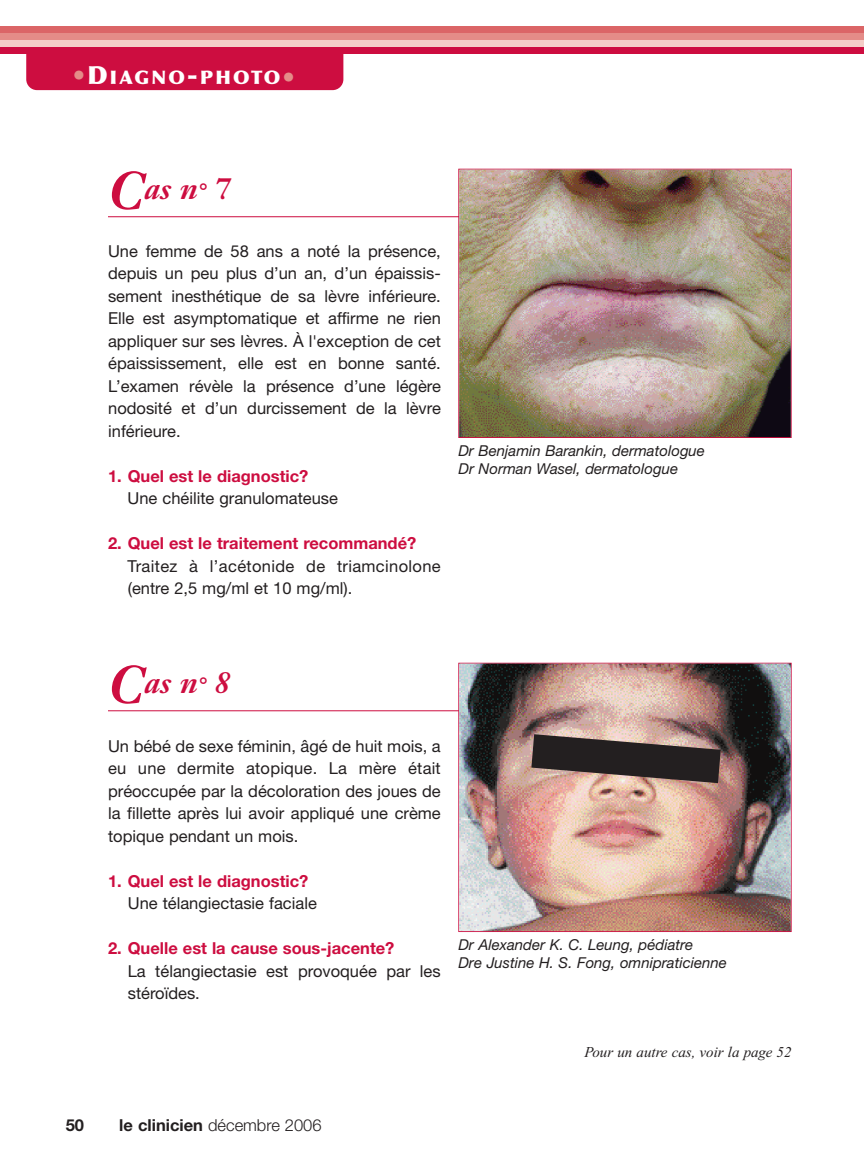
<style>
.page{position:relative;width:864px;height:1175px;background:#fff}
.page>*{position:absolute;margin:0;border:0;box-sizing:border-box;transform-origin:0 0}
.t1{font:italic 700 30px "Janson Text";color:#cd0d40}
.t2{font:900 18.75px "Optima";letter-spacing:.12em;color:#fff}
.t3{font:16.5px/22.5px "Helvetica Neue";color:#231f20;text-align:justify}
.t4{font:700 16.5px "Helvetica Neue";color:#cd0d40}
.t5{font:16.5px/22.5px "Helvetica Neue";letter-spacing:.02em;color:#231f20}
.t6{font:300 16.5px "Helvetica Neue";color:#231f20}
.t7{font:700 16.5px "Helvetica Neue";color:#231f20}
.t8{font:italic 15px/18px "Helvetica Neue";color:#231f20}
.t9{font:italic 15px "Times";color:#231f20}
.s1{font-size:24.9px;color:#e48c88}
.s2{font-size:24.9px}
.s3{font-size:52.5px}
.s4{font-size:22.5px}
.s5{font-weight:700}
</style>
<div class="page">
<hr style="left:108px;top:710px;width:414px;height:1px;background:#cd0d40">
<hr style="left:108px;top:216px;width:414px;height:1px;background:#cd0d40">
<div style="left:26px;top:41px;width:317px;height:49px;background:#cd0d40;border-radius:11px"></div>
<div style="left:0;top:47px;width:864px;height:7px;background:#cd0d40"></div>
<div style="left:0;top:40px;width:864px;height:7px;background:#f4cdc7"></div>
<div style="left:0;top:33px;width:864px;height:7px;background:#e48c88"></div>
<div style="left:0;top:26px;width:864px;height:7px;background:#db6567"></div>
<img style="left:459px;top:170px;width:332px;height:267px">
<img style="left:459px;top:216px;width:63px;height:1px">
<img style="left:459px;top:663px;width:332px;height:268px">
<img style="left:459px;top:710px;width:63px;height:1px">
<svg style="left:531px;top:734px;width:190px;height:49px;background:#5c4e4a"></svg>
<p class="t2" style="left:73px;top:69px;width:224px"><span class="s1">•</span><span class="s2">D</span>IAGNO<span class="s2">-</span>PHOTO<span class="s1">•</span></p>
<h1 class="t1" style="left:108px;top:177px;width:124px"><span class="s3">C</span>as n<span class="s4">°</span> 7</h1>
<p class="t3" style="left:108px;top:241px;width:334px">Une femme de 58 ans a noté la présence, depuis un peu plus d’un an, d’un épaissis&shy;sement inesthétique de sa lèvre inférieure.<br>Elle est asymptomatique et affirme ne rien appliquer sur ses lèvres. À l'exception de cet épaississement, elle est en bonne santé.<br>L’examen révèle la présence d’une légère nodosité et d’un durcissement de la lèvre inférieure.</p>
<p class="t4" style="left:108px;top:470px;width:202px">1. Quel est le diagnostic?</p>
<p class="t3" style="left:128px;top:488px;width:212px">Une chéilite granulomateuse</p>
<p class="t4" style="left:108px;top:537px;width:310px">2. Quel est le traitement recommandé?</p>
<p class="t5" style="left:128px;top:556px;width:315px">Traitez à l’acétonide de triamcinolone (entre 2,5 mg/ml et 10 mg/ml).</p>
<p class="t8" style="left:458px;top:443px;width:248px">Dr Benjamin Barankin, dermatologue<br>Dr Norman Wasel, dermatologue</p>
<h1 class="t1" style="left:108px;top:671px;width:124px"><span class="s3">C</span>as n<span class="s4">°</span> 8</h1>
<p class="t3" style="left:108px;top:736px;width:334px">Un bébé de sexe féminin, âgé de huit mois, a eu une dermite atopique. La mère était préoccupée par la décoloration des joues de la fillette après lui avoir appliqué une crème topique pendant un mois.</p>
<p class="t4" style="left:108px;top:875px;width:202px">1. Quel est le diagnostic?</p>
<p class="t3" style="left:128px;top:893px;width:191px">Une télangiectasie faciale</p>
<p class="t4" style="left:108px;top:942px;width:288px">2. Quelle est la cause sous-jacente?</p>
<p class="t3" style="left:128px;top:961px;width:315px">La télangiectasie est provoquée par les stéroïdes.</p>
<p class="t8" style="left:458px;top:937px;width:270px">Dr Alexander K. C. Leung, pédiatre<br>Dre Justine H. S. Fong, omnipraticienne</p>
<p class="t9" style="left:584px;top:1046px;width:209px">Pour un autre cas, voir la page 52</p>
<p class="t7" style="left:66px;top:1119px;width:20px">50</p>
<p class="t6" style="left:119px;top:1119px;width:204px"><span class="s5">le clinicien</span> décembre 2006</p>
</div>
